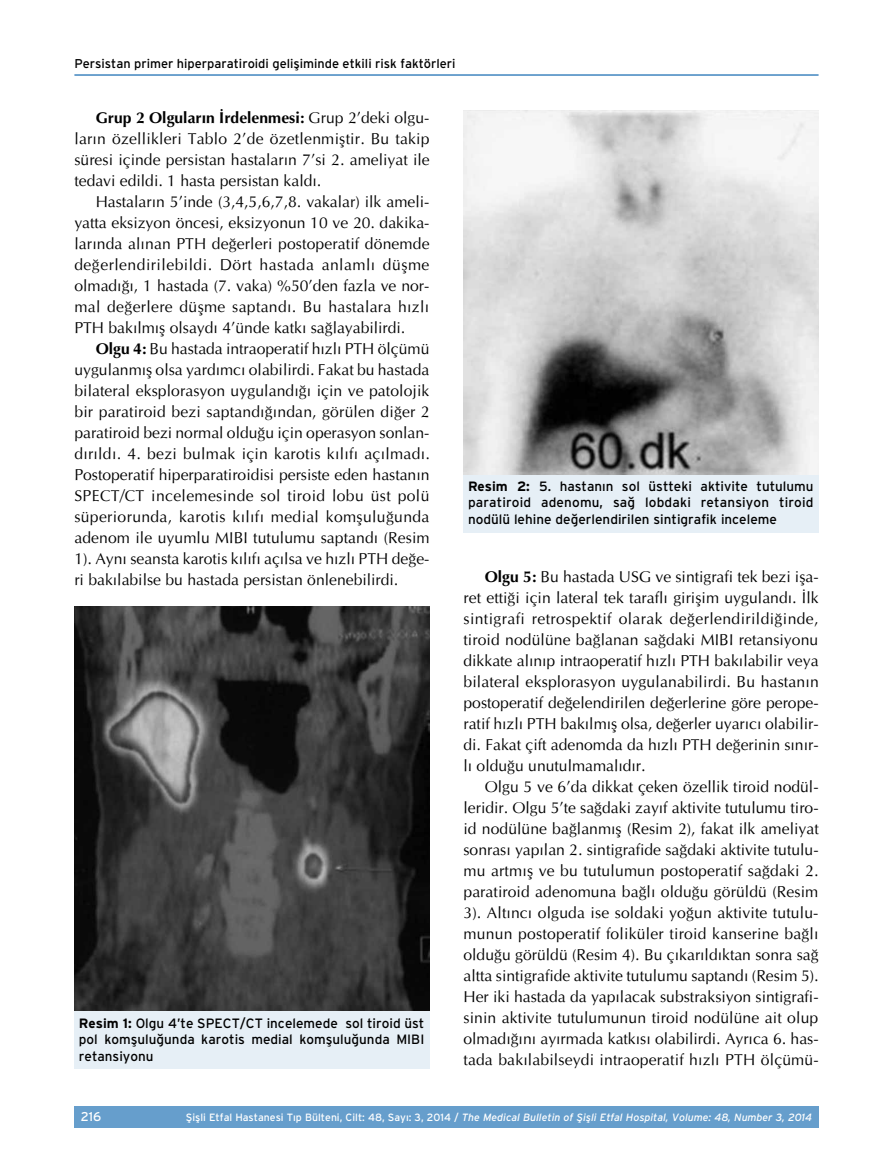
<style>
.page{position:relative;width:893px;height:1170px;background:#fff}
.page>*{position:absolute;margin:0;border:0;box-sizing:border-box;transform-origin:0 0}
.t1{font:15.75px/21px "Optima";color:#000;text-align:justify}
.t2{font:13.5px/16.5px "Interstate";color:#000;text-align:justify}
.t3{font:12.75px "Interstate";color:#000}
.t4{font:12.75px "Interstate";color:#fff}
.t5{font:italic 10.5px "Interstate";color:#fff}
.s1{font-weight:700}
.s2{font-style:normal}
</style>
<div class="page">
<div style="left:74px;top:1106px;width:745px;height:21px;background:#669ecc"></div>
<hr style="left:74px;top:74px;width:745px;height:2px;background:#005daa">
<div style="left:74px;top:1010px;width:355px;height:58px;background:#e6eff6"></div>
<img style="left:74px;top:606px;width:355px;height:404px">
<div style="left:463px;top:473px;width:356px;height:59px;background:#e6eff6"></div>
<img style="left:463px;top:111px;width:356px;height:363px">
<p class="t3" style="left:74px;top:57px;width:383px">Persistan primer hiperparatiroidi gelişiminde etkili risk faktörleri</p>
<p class="t1" style="left:74px;top:107px;width:357px;text-indent:21px"><span class="s1">Grup 2 Olguların İrdelenmesi:</span> Grup 2’deki olgu&shy;ların özellikleri Tablo 2’de özetlenmiştir. Bu takip süresi içinde persistan hastaların 7’si 2. ameliyat ile tedavi edildi. 1 hasta persistan kaldı.</p>
<p class="t1" style="left:74px;top:191px;width:357px;text-indent:21px">Hastaların 5’inde (3,4,5,6,7,8. vakalar) ilk ameli&shy;yatta eksizyon öncesi, eksizyonun 10 ve 20. dakika&shy;larında alınan PTH değerleri postoperatif dönemde değerlendirilebildi. Dört hastada anlamlı düşme olmadığı, 1 hastada (7. vaka) %50’den fazla ve nor&shy;mal değerlere düşme saptandı. Bu hastalara hızlı PTH bakılmış olsaydı 4’ünde katkı sağlayabilirdi.</p>
<p class="t1" style="left:74px;top:338px;width:357px;text-indent:21px"><span class="s1">Olgu 4:</span> Bu hastada intraoperatif hızlı PTH ölçümü uygulanmış olsa yardımcı olabilirdi. Fakat bu hastada bilateral eksplorasyon uygulandığı için ve patolojik bir paratiroid bezi saptandığından, görülen diğer 2 paratiroid bezi normal olduğu için operasyon sonlan&shy;dırıldı. 4. bezi bulmak için karotis kılıfı açılmadı.<br>Postoperatif hiperparatiroidisi persiste eden hastanın SPECT/CT incelemesinde sol tiroid lobu üst polü süperiorunda, karotis kılıfı medial komşuluğunda adenom ile uyumlu MIBI tutulumu saptandı (Resim 1). Aynı seansta karotis kılıfı açılsa ve hızlı PTH değe&shy;ri bakılabilse bu hastada persistan önlenebilirdi.</p>
<p class="t2" style="left:79px;top:1014px;width:347px"><span class="s1">Resim 1:</span> Olgu 4’te SPECT/CT incelemede sol tiroid üst pol komşuluğunda karotis medial komşuluğunda MIBI retansiyonu</p>
<p class="t2" style="left:468px;top:477px;width:347px"><span class="s1">Resim 2:</span> 5. hastanın sol üstteki aktivite tutulumu paratiroid adenomu, sağ lobdaki retansiyon tiroid nodülü lehine değerlendirilen sintigrafik inceleme</p>
<p class="t1" style="left:463px;top:566px;width:357px;text-indent:21px"><span class="s1">Olgu 5:</span> Bu hastada USG ve sintigrafi tek bezi işa&shy;ret ettiği için lateral tek taraflı girişim uygulandı. İlk sintigrafi retrospektif olarak değerlendirildiğinde, tiroid nodülüne bağlanan sağdaki MIBI retansiyonu dikkate alınıp intraoperatif hızlı PTH bakılabilir veya bilateral eksplorasyon uygulanabilirdi. Bu hastanın postoperatif değelendirilen değerlerine göre perope&shy;ratif hızlı PTH bakılmış olsa, değerler uyarıcı olabilir&shy;di. Fakat çift adenomda da hızlı PTH değerinin sınır&shy;lı olduğu unutulmamalıdır.</p>
<p class="t1" style="left:463px;top:776px;width:357px;text-indent:21px">Olgu 5 ve 6’da dikkat çeken özellik tiroid nodül&shy;leridir. Olgu 5’te sağdaki zayıf aktivite tutulumu tiro&shy;id nodülüne bağlanmış (Resim 2), fakat ilk ameliyat sonrası yapılan 2. sintigrafide sağdaki aktivite tutulu&shy;mu artmış ve bu tutulumun postoperatif sağdaki 2. paratiroid adenomuna bağlı olduğu görüldü (Resim 3). Altıncı olguda ise soldaki yoğun aktivite tutulu&shy;munun postoperatif foliküler tiroid kanserine bağlı olduğu görüldü (Resim 4). Bu çıkarıldıktan sonra sağ altta sintigrafide aktivite tutulumu saptandı (Resim 5).<br>Her iki hastada da yapılacak substraksiyon sintigrafi&shy;sinin aktivite tutulumunun tiroid nodülüne ait olup olmadığını ayırmada katkısı olabilirdi. Ayrıca 6. has&shy;tada bakılabilseydi intraoperatif hızlı PTH ölçümü-</p>
<p class="t4" style="left:81px;top:1108px;width:22px">216</p>
<p class="t5" style="left:186px;top:1110px;width:628px"><span class="s2">Şişli Etfal Hastanesi T›p Bülteni, Cilt: 48, Say›: 3, 2014 /</span> The Medical Bulletin of Şişli Etfal Hospital, Volume: 48, Number 3, 2014</p>
</div>
